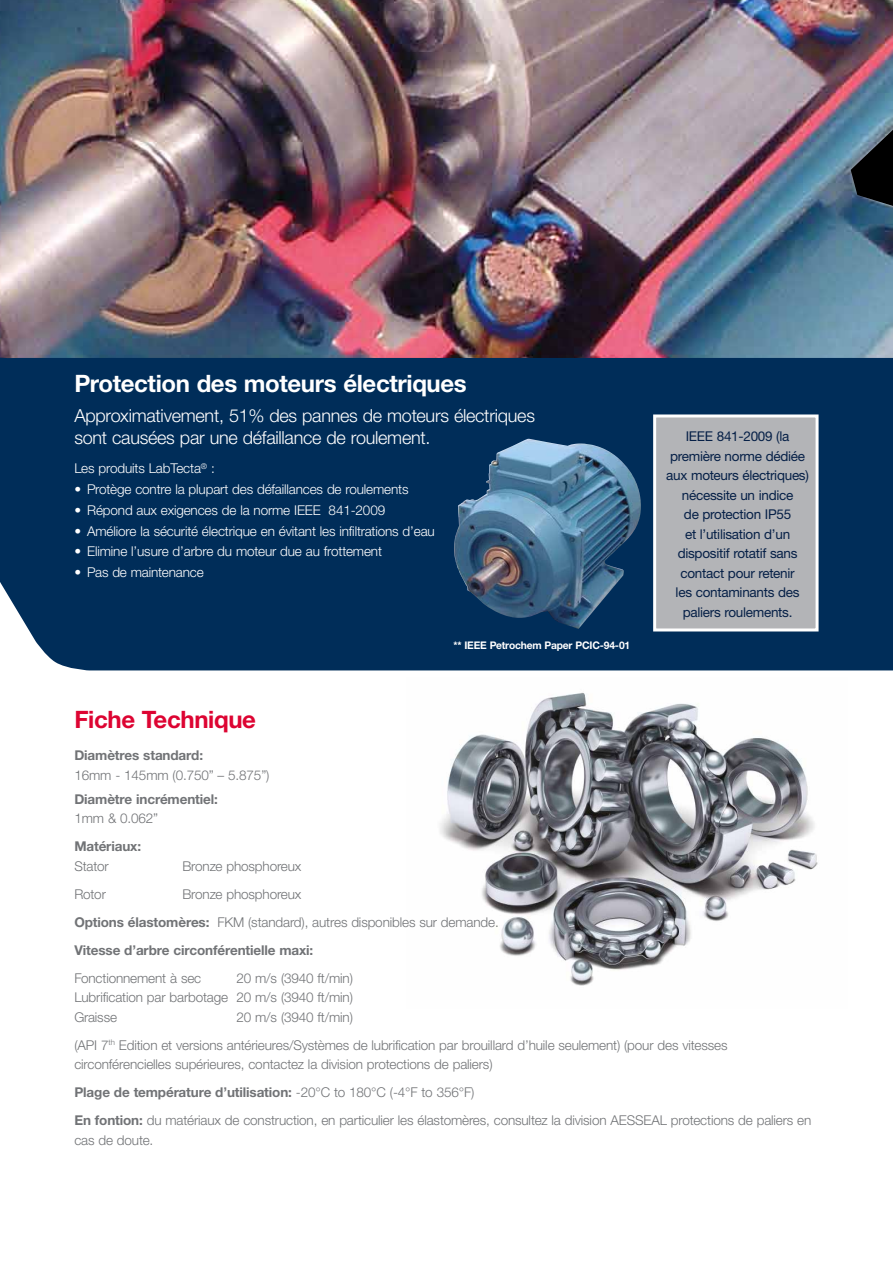
<style>
.page{position:relative;width:893px;height:1263px;background:#fff}
.page>*{position:absolute;margin:0;border:0;box-sizing:border-box;transform-origin:0 0}
.Headline_white{font:700 24px "Helvetica Neue LTW1 G";letter-spacing:-.015em;color:#fff}
.Headline{font:700 24px "Helvetica Neue LTW1 G";letter-spacing:-.015em;color:#dd0432}
.Subline_white{font:300 18px/22.5px "Helvetica Neue LTW1 G";letter-spacing:-.015em;color:#fff}
.Body_copy{font:300 13.5px/19.5px "Helvetica Neue LTW1 G";letter-spacing:-.01em;color:#717376}
.Body_copy_BULLETS{font:300 13.5px "Helvetica Neue LTW1 G";letter-spacing:-.01em;color:#fff}
.Body_Copy_White{font:13.5px/19.5px "Helvetica Neue LTW1 G";letter-spacing:-.02em;color:#062047;text-align:center}
.Body_copy-2{font:700 13.5px/19.5px "Helvetica Neue LTW1 G";letter-spacing:-.01em;color:#717376}
.Subheader_Red{font:300 13.5px/19.5px "Helvetica Neue LTW1 G";letter-spacing:-.01em;color:#717376}
.Caption_red{font:700 10.5px "Helvetica Neue LTW1 G";letter-spacing:-.015em;color:#fff}
.s1{font-weight:700}
.s2{font-weight:300}
</style>
<div class="page">
<img style="left:440px;top:692px;width:378px;height:294px">
<img style="left:0;top:0;width:893px;height:670px">
<img style="left:454px;top:439px;width:187px;height:190px">
<div style="left:653px;top:414px;width:166px;height:217px;background:#b3b4b7;border:3px solid #fff"></div>
<p class="Headline_white" style="left:74px;top:369px;width:394px">Protection des moteurs électriques</p>
<p class="Subline_white" style="left:74px;top:404px;width:462px">Approximativement, 51% des pannes de moteurs électriques sont causées par une défaillance de roulement.</p>
<p class="Body_copy_BULLETS" style="left:74px;top:460px;width:142px">Les produits LabTecta<sup>®</sup> :</p>
<p class="Body_copy_BULLETS" style="left:74px;top:481px;width:336px">• Protège contre la plupart des défaillances de roulements</p>
<p class="Body_copy_BULLETS" style="left:74px;top:502px;width:312px">• Répond aux exigences de la norme IEEE 841-2009</p>
<p class="Body_copy_BULLETS" style="left:74px;top:523px;width:362px">• Améliore la sécurité électrique en évitant les infiltrations d’eau</p>
<p class="Body_copy_BULLETS" style="left:74px;top:543px;width:309px">• Elimine l’usure d’arbre du moteur due au frottement</p>
<p class="Body_copy_BULLETS" style="left:74px;top:564px;width:131px">• Pas de maintenance</p>
<p class="Headline" style="left:74px;top:705px;width:183px">Fiche Technique</p>
<p class="Subheader_Red" style="left:74px;top:746px;width:197px"><span class="s1">Diamètres standard:<br></span>16mm - 145mm (0.750” – 5.875”)</p>
<p class="Body_copy-2" style="left:74px;top:789px;width:145px">Diamètre incrémentiel:<br><span class="s2">1mm &amp; 0.062”</span></p>
<p class="Body_copy-2" style="left:74px;top:836px;width:68px">Matériaux:<br><span class="s2">Stator</span></p>
<p class="Body_copy" style="left:182px;top:856px;width:121px">Bronze phosphoreux</p>
<p class="Caption_red" style="left:453px;top:638px;width:178px">** IEEE Petrochem Paper PCIC-94-01</p>
<p class="Body_Copy_White" style="left:666px;top:427px;width:144px">IEEE 841-2009 (la première norme dédiée aux moteurs électriques) nécessite un indice<br>de protection IP55<br>et l’utilisation d’un dispositif rotatif sans contact pour retenir<br>les contaminants des paliers roulements.</p>
<p class="Body_copy" style="left:74px;top:884px;width:33px">Rotor</p>
<p class="Body_copy" style="left:182px;top:884px;width:121px">Bronze phosphoreux</p>
<p class="Body_copy" style="left:74px;top:912px;width:426px"><span class="s1">Options élastomères:</span> FKM (standard), autres disponibles sur demande.</p>
<p class="Body_copy-2" style="left:74px;top:940px;width:240px">Vitesse d’arbre circonférentielle maxi:</p>
<p class="Body_copy" style="left:74px;top:968px;width:128px">Fonctionnement à sec</p>
<p class="Body_copy" style="left:74px;top:968px;width:280px;text-align:justify;text-indent:162px">20 m/s (3940 ft/min)<br>Lubrification par barbotage 20 m/s (3940 ft/min)<br>Graisse</p>
<p class="Body_copy" style="left:236px;top:1007px;width:118px">20 m/s (3940 ft/min)</p>
<p class="Body_copy" style="left:74px;top:1035px;width:655px">(API 7<sup>th</sup> Edition et versions antérieures/Systèmes de lubrification par brouillard d’huile seulement) (pour des vitesses circonférencielles supérieures, contactez la division protections de paliers)</p>
<p class="Body_copy-2" style="left:74px;top:1082px;width:401px">Plage de température d’utilisation: <span class="s2">-20°C to 180°C (-4°F to 356°F)</span></p>
<p class="Body_copy" style="left:74px;top:1110px;width:738px"><span class="s1">En fontion:</span> du matériaux de construction, en particulier les élastomères, consultez la division AESSEAL protections de paliers en cas de doute.</p>
</div>
